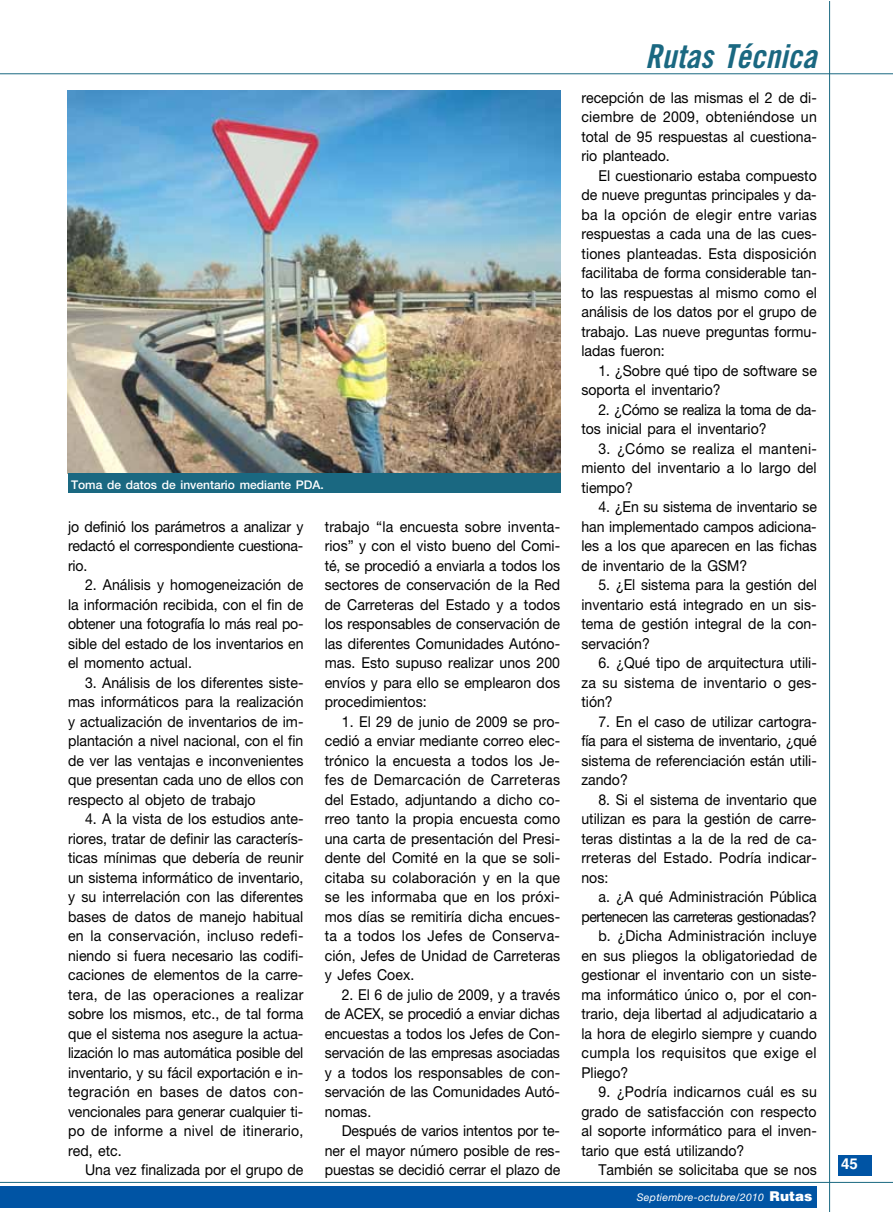
<style>
.page{position:relative;width:893px;height:1212px;background:#fff}
.page>*{position:absolute;margin:0;border:0;box-sizing:border-box;transform-origin:0 0}
.t1{font:33px "Trade Gothic Bold Cond Twenty Obl";color:#1a6881}
.t2{font:15px/19.5px "Helvetica Neue";color:#000;text-align:justify;scale:.94 1}
.t3{font:15px "Helvetica Neue";letter-spacing:-.03em;color:#000;scale:.94 1}
.t4{font:15px "Helvetica Neue";letter-spacing:.025em;color:#000;scale:.94 1}
.t5{font:700 15px "Helvetica";color:#fff}
.t6{font:500 12px "Helvetica Neue";color:#fff}
.t7{font:italic 10.5px "Helvetica Neue";letter-spacing:.025em;color:#fff}
.s1{font-family:"Helvetica";font-weight:900;font-style:normal;font-size:13.5px}
</style>
<div class="page">
<hr style="left:829px;top:2px;width:1px;height:1210px;background:#1a6881">
<div style="left:838px;top:1156px;width:33px;height:20px;background:#0054a4"></div>
<hr style="left:0;top:73px;width:892px;height:1px;background:#1a6881">
<div style="left:0;top:1187px;width:816px;height:21px;background:#0054a4"></div>
<hr style="left:0;top:1182px;width:892px;height:1px;background:#1a6881">
<img style="left:68px;top:90px;width:492px;height:383px">
<div style="left:68px;top:473px;width:492px;height:20px;background:#1a6881"></div>
<p class="t6" style="left:71px;top:480px;width:254px">Toma de datos de inventario mediante PDA.</p>
<p class="t2" style="left:68px;top:518px;width:252px">jo definió los parámetros a analizar y redactó el correspondiente cuestiona&shy;rio.</p>
<p class="t2" style="left:68px;top:576px;width:252px;text-indent:17px">2. Análisis y homogeneización de la información recibida, con el fin de obtener una fotografía lo más real po&shy;sible del estado de los inventarios en el momento actual.</p>
<p class="t2" style="left:68px;top:674px;width:252px;text-indent:17px">3. Análisis de los diferentes siste&shy;mas informáticos para la realización y actualización de inventarios de im&shy;plantación a nivel nacional, con el fin de ver las ventajas e inconvenientes que presentan cada uno de ellos con respecto al objeto de trabajo</p>
<p class="t2" style="left:68px;top:810px;width:252px;text-indent:17px">4. A la vista de los estudios ante&shy;riores, tratar de definir las caracterís&shy;ticas mínimas que debería de reunir un sistema informático de inventario, y su interrelación con las diferentes bases de datos de manejo habitual en la conservación, incluso redefi&shy;niendo si fuera necesario las codifi&shy;caciones de elementos de la carre&shy;tera, de las operaciones a realizar sobre los mismos, etc., de tal forma que el sistema nos asegure la actua&shy;lización lo mas automática posible del inventario, y su fácil exportación e in&shy;tegración en bases de datos con&shy;vencionales para generar cualquier ti&shy;po de informe a nivel de itinerario, red, etc.</p>
<p class="t2" style="left:85px;top:1161px;width:234px">Una vez finalizada por el grupo de</p>
<p class="t2" style="left:325px;top:518px;width:252px">trabajo “la encuesta sobre inventa&shy;rios” y con el visto bueno del Comi&shy;té, se procedió a enviarla a todos los sectores de conservación de la Red de Carreteras del Estado y a todos los responsables de conservación de las diferentes Comunidades Autóno&shy;mas. Esto supuso realizar unos 200 envíos y para ello se emplearon dos procedimientos:</p>
<p class="t2" style="left:325px;top:713px;width:252px;text-indent:17px">1. El 29 de junio de 2009 se pro&shy;cedió a enviar mediante correo elec&shy;trónico la encuesta a todos los Je&shy;fes de Demarcación de Carreteras del Estado, adjuntando a dicho co&shy;rreo tanto la propia encuesta como una carta de presentación del Presi&shy;dente del Comité en la que se soli&shy;citaba su colaboración y en la que se les informaba que en los próxi&shy;mos días se remitiría dicha encues&shy;ta a todos los Jefes de Conserva&shy;ción, Jefes de Unidad de Carreteras y Jefes Coex.</p>
<p class="t2" style="left:325px;top:986px;width:252px;text-indent:17px">2. El 6 de julio de 2009, y a través de ACEX, se procedió a enviar dichas encuestas a todos los Jefes de Con&shy;servación de las empresas asociadas y a todos los responsables de con&shy;servación de las Comunidades Autó&shy;nomas.</p>
<p class="t2" style="left:325px;top:1122px;width:252px;text-indent:17px">Después de varios intentos por te&shy;ner el mayor número posible de res&shy;puestas se decidió cerrar el plazo de</p>
<h1 class="t1" style="left:645px;top:44px;width:173px">Rutas Técnica</h1>
<p class="t2" style="left:581px;top:89px;width:252px">recepción de las mismas el 2 de di&shy;ciembre de 2009, obteniéndose un total de 95 respuestas al cuestiona&shy;rio planteado.</p>
<p class="t2" style="left:581px;top:167px;width:252px;text-indent:17px">El cuestionario estaba compuesto de nueve preguntas principales y da&shy;ba la opción de elegir entre varias respuestas a cada una de las cues&shy;tiones planteadas. Esta disposición facilitaba de forma considerable tan&shy;to las respuestas al mismo como el análisis de los datos por el grupo de trabajo. Las nueve preguntas formu&shy;ladas fueron:</p>
<p class="t2" style="left:581px;top:362px;width:252px;text-indent:17px">1. ¿Sobre qué tipo de software se soporta el inventario?</p>
<p class="t2" style="left:581px;top:401px;width:252px;text-indent:17px">2. ¿Cómo se realiza la toma de da&shy;tos inicial para el inventario?</p>
<p class="t2" style="left:581px;top:440px;width:252px;text-indent:17px">3. ¿Cómo se realiza el manteni&shy;miento del inventario a lo largo del tiempo?</p>
<p class="t2" style="left:581px;top:498px;width:252px;text-indent:17px">4. ¿En su sistema de inventario se han implementado campos adiciona&shy;les a los que aparecen en las fichas de inventario de la GSM?</p>
<p class="t2" style="left:581px;top:576px;width:252px;text-indent:17px">5. ¿El sistema para la gestión del inventario está integrado en un sis&shy;tema de gestión integral de la con&shy;servación?</p>
<p class="t2" style="left:581px;top:654px;width:252px;text-indent:17px">6. ¿Qué tipo de arquitectura utili&shy;za su sistema de inventario o ges&shy;tión?</p>
<p class="t2" style="left:581px;top:713px;width:252px;text-indent:17px">7. En el caso de utilizar cartogra&shy;fía para el sistema de inventario, ¿qué sistema de referenciación están utili&shy;zando?</p>
<p class="t2" style="left:581px;top:791px;width:252px;text-indent:17px">8. Si el sistema de inventario que utilizan es para la gestión de carre&shy;teras distintas a la de la red de ca&shy;rreteras del Estado. Podría indicar&shy;nos:</p>
<p class="t2" style="left:598px;top:888px;width:234px">a. ¿A qué Administración Pública</p>
<p class="t3" style="left:581px;top:911px;width:252px">pertenecen las carreteras gestionadas?</p>
<p class="t2" style="left:598px;top:927px;width:234px">b. ¿Dicha Administración incluye</p>
<p class="t2" style="left:581px;top:947px;width:252px">en sus pliegos la obligatoriedad de</p>
<p class="t2" style="left:581px;top:966px;width:252px">gestionar el inventario con un siste-</p>
<p class="t2" style="left:581px;top:986px;width:252px">ma informático único o, por el con-</p>
<p class="t2" style="left:581px;top:1005px;width:252px">trario, deja libertad al adjudicatario a</p>
<p class="t2" style="left:581px;top:1025px;width:252px">la hora de elegirlo siempre y cuando</p>
<p class="t4" style="left:581px;top:1047px;width:252px">cumpla los requisitos que exige el</p>
<p class="t2" style="left:581px;top:1064px;width:51px">Pliego?</p>
<p class="t2" style="left:581px;top:1083px;width:252px;text-indent:17px">9. ¿Podría indicarnos cuál es su grado de satisfacción con respecto al soporte informático para el inven&shy;tario que está utilizando?</p>
<p class="t2" style="left:598px;top:1161px;width:234px">También se solicitaba que se nos</p>
<p class="t7" style="left:637px;top:1193px;width:177px">Septiembre-octubre/2010 <span class="s1">Rutas</span></p>
<p class="t5" style="left:841px;top:1159px;width:18px">45</p>
</div>
